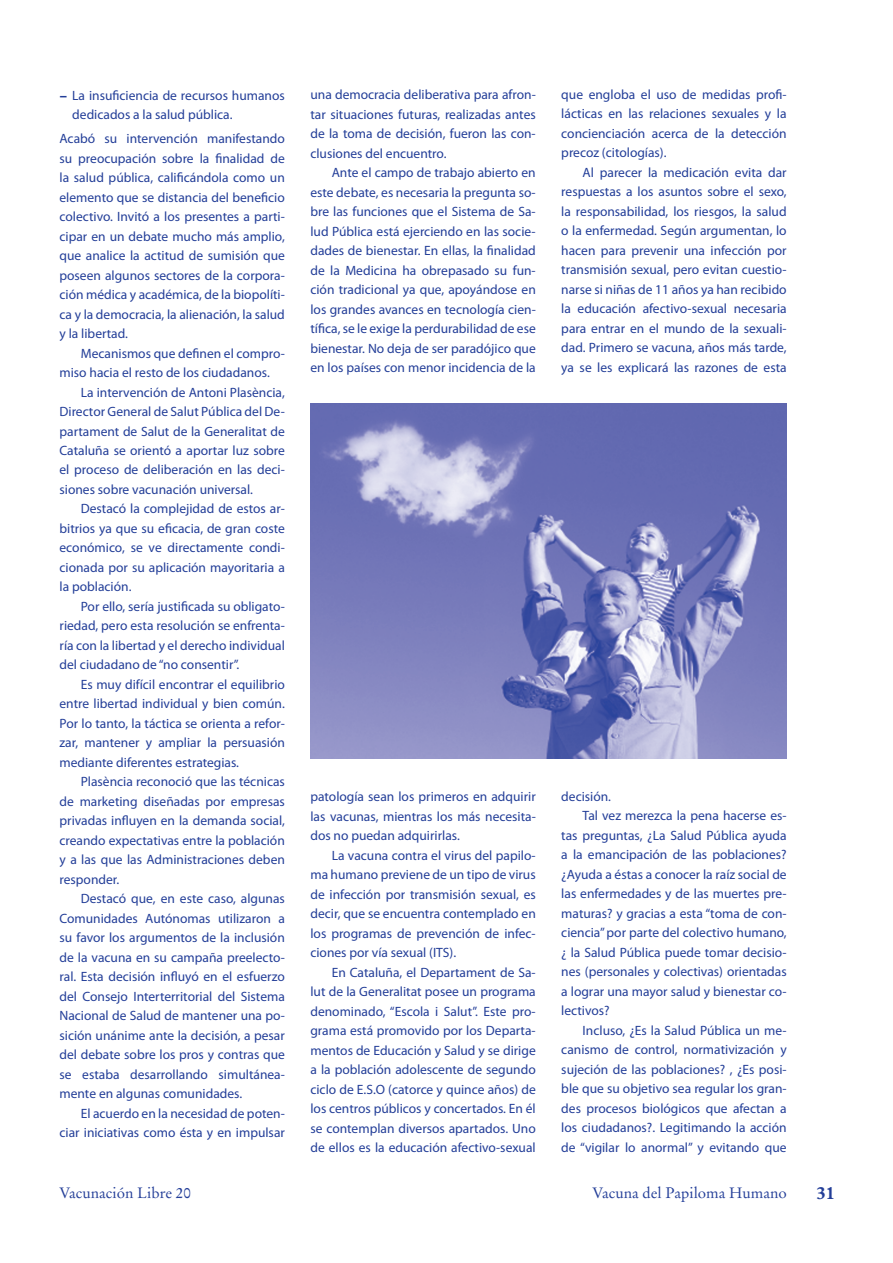
<style>
.page{position:relative;width:893px;height:1263px;background:#fff}
.page>*{position:absolute;margin:0;border:0;box-sizing:border-box;transform-origin:0 0}
.t1{font:700 18px "Plantin Std";color:#233e98}
.t2{font:15px "Stempel Garamond LT Std";color:#233e98}
.t3{font:13.5px/19.5px "Myriad Pro";color:#233e98;text-align:justify}
.s1{font-family:"News Gothic Std";font-weight:700}
</style>
<div class="page">
<img style="left:311px;top:404px;width:476px;height:354px">
<p class="t3" style="left:72px;top:85px;width:214px;text-indent:-13px"><span class="s1">−</span> La insuficiencia de recursos humanos dedicados a la salud pública.</p>
<p class="t3" style="left:60px;top:129px;width:227px">Acabó su intervención manifestando su preocupación sobre la finalidad de la salud pública, calificándola como un elemento que se distancia del beneficio colectivo. Invitó a los presentes a parti&shy;cipar en un debate mucho más amplio, que analice la actitud de sumisión que poseen algunos sectores de la corpora&shy;ción médica y académica, de la biopolíti&shy;ca y la democracia, la alienación, la salud y la libertad.</p>
<p class="t3" style="left:60px;top:343px;width:227px;text-indent:21px">Mecanismos que definen el compro&shy;miso hacia el resto de los ciudadanos.</p>
<p class="t3" style="left:60px;top:382px;width:227px;text-indent:21px">La intervención de Antoni Plasència, Director General de Salut Pública del De&shy;partament de Salut de la Generalitat de Cataluña se orientó a aportar luz sobre el proceso de deliberación en las deci&shy;siones sobre vacunación universal.</p>
<p class="t3" style="left:60px;top:499px;width:227px;text-indent:21px">Destacó la complejidad de estos ar&shy;bitrios ya que su eficacia, de gran coste económico, se ve directamente condi&shy;cionada por su aplicación mayoritaria a la población.</p>
<p class="t3" style="left:60px;top:596px;width:227px;text-indent:21px">Por ello, sería justificada su obligato&shy;riedad, pero esta resolución se enfrenta&shy;ría con la libertad y el derecho individual del ciudadano de “no consentir”.</p>
<p class="t3" style="left:60px;top:674px;width:227px;text-indent:21px">Es muy difícil encontrar el equilibrio entre libertad individual y bien común.<br>Por lo tanto, la táctica se orienta a refor&shy;zar, mantener y ampliar la persuasión mediante diferentes estrategias.</p>
<p class="t3" style="left:60px;top:772px;width:227px;text-indent:21px">Plasència reconoció que las técnicas de marketing diseñadas por empresas privadas influyen en la demanda social, creando expectativas entre la población y a las que las Administraciones deben responder.</p>
<p class="t3" style="left:60px;top:889px;width:227px;text-indent:21px">Destacó que, en este caso, algunas Comunidades Autónomas utilizaron a su favor los argumentos de la inclusión de la vacuna en su campaña preelecto&shy;ral. Esta decisión influyó en el esfuerzo del Consejo Interterritorial del Sistema Nacional de Salud de mantener una po&shy;sición unánime ante la decisión, a pesar del debate sobre los pros y contras que se estaba desarrollando simultánea&shy;mente en algunas comunidades.</p>
<p class="t3" style="left:60px;top:1103px;width:227px;text-align:right">El acuerdo en la necesidad de poten&shy;ciar iniciativas como ésta y en impulsar</p>
<p class="t3" style="left:310px;top:85px;width:227px">una democracia deliberativa para afron&shy;tar situaciones futuras, realizadas antes de la toma de decisión, fueron las con&shy;clusiones del encuentro.</p>
<p class="t3" style="left:310px;top:163px;width:227px;text-indent:21px">Ante el campo de trabajo abierto en este debate, es necesaria la pregunta so&shy;bre las funciones que el Sistema de Sa&shy;lud Pública está ejerciendo en las socie&shy;dades de bienestar. En ellas, la finalidad de la Medicina ha obrepasado su fun&shy;ción tradicional ya que, apoyándose en los grandes avances en tecnología cien&shy;tífica, se le exige la perdurabilidad de ese bienestar. No deja de ser paradójico que en los países con menor incidencia de la</p>
<p class="t3" style="left:561px;top:84px;width:227px">que engloba el uso de medidas profi&shy;lácticas en las relaciones sexuales y la concienciación acerca de la detección precoz (citologías).</p>
<p class="t3" style="left:561px;top:162px;width:227px;text-indent:21px">Al parecer la medicación evita dar respuestas a los asuntos sobre el sexo, la responsabilidad, los riesgos, la salud o la enfermedad. Según argumentan, lo hacen para prevenir una infección por transmisión sexual, pero evitan cuestio&shy;narse si niñas de 11 años ya han recibido la educación afectivo-sexual necesaria para entrar en el mundo de la sexuali&shy;dad. Primero se vacuna, años más tarde, ya se les explicará las razones de esta</p>
<p class="t3" style="left:310px;top:787px;width:227px">patología sean los primeros en adquirir las vacunas, mientras los más necesita&shy;dos no puedan adquirirlas.</p>
<p class="t3" style="left:310px;top:845px;width:227px;text-indent:21px">La vacuna contra el virus del papilo&shy;ma humano previene de un tipo de virus de infección por transmisión sexual, es decir, que se encuentra contemplado en los programas de prevención de infec&shy;ciones por vía sexual (ITS).</p>
<p class="t3" style="left:310px;top:962px;width:227px;text-indent:21px">En Cataluña, el Departament de Sa&shy;lut de la Generalitat posee un programa denominado, “Escola i Salut”. Este pro&shy;grama está promovido por los Departa&shy;mentos de Educación y Salud y se dirige a la población adolescente de segundo ciclo de E.S.O (catorce y quince años) de los centros públicos y concertados. En él se contemplan diversos apartados. Uno de ellos es la educación afectivo-sexual</p>
<p class="t3" style="left:561px;top:786px;width:51px">decisión.</p>
<p class="t3" style="left:583px;top:806px;width:206px">Tal vez merezca la pena hacerse es-</p>
<p class="t3" style="left:561px;top:825px;width:227px">tas preguntas, ¿La Salud Pública ayuda</p>
<p class="t3" style="left:561px;top:845px;width:227px">a la emancipación de las poblaciones?</p>
<p class="t3" style="left:561px;top:864px;width:227px">¿Ayuda a éstas a conocer la raíz social de</p>
<p class="t3" style="left:561px;top:884px;width:227px">las enfermedades y de las muertes pre-</p>
<p class="t3" style="left:561px;top:903px;width:227px">maturas? y gracias a esta “toma de con-</p>
<p class="t3" style="left:561px;top:923px;width:227px">ciencia” por parte del colectivo humano,</p>
<p class="t3" style="left:561px;top:942px;width:227px">¿ la Salud Pública puede tomar decisio-</p>
<p class="t3" style="left:561px;top:962px;width:227px">nes (personales y colectivas) orientadas</p>
<p class="t3" style="left:561px;top:981px;width:227px">a lograr una mayor salud y bienestar co-</p>
<p class="t3" style="left:561px;top:1001px;width:50px">lectivos?</p>
<p class="t3" style="left:583px;top:1020px;width:206px">Incluso, ¿Es la Salud Pública un me-</p>
<p class="t3" style="left:561px;top:1040px;width:227px">canismo de control, normativización y</p>
<p class="t3" style="left:561px;top:1059px;width:227px">sujeción de las poblaciones? , ¿Es posi-</p>
<p class="t3" style="left:561px;top:1079px;width:227px">ble que su objetivo sea regular los gran-</p>
<p class="t3" style="left:561px;top:1098px;width:227px">des procesos biológicos que afectan a</p>
<p class="t3" style="left:561px;top:1118px;width:227px">los ciudadanos?. Legitimando la acción</p>
<p class="t3" style="left:561px;top:1137px;width:227px">de “vigilar lo anormal” y evitando que</p>
<p class="t2" style="left:60px;top:1184px;width:133px">Vacunación Libre 20</p>
<p class="t2" style="left:592px;top:1184px;width:196px">Vacuna del Papiloma Humano</p>
<h1 class="t1" style="left:816px;top:1182px;width:20px">31</h1>
</div>
